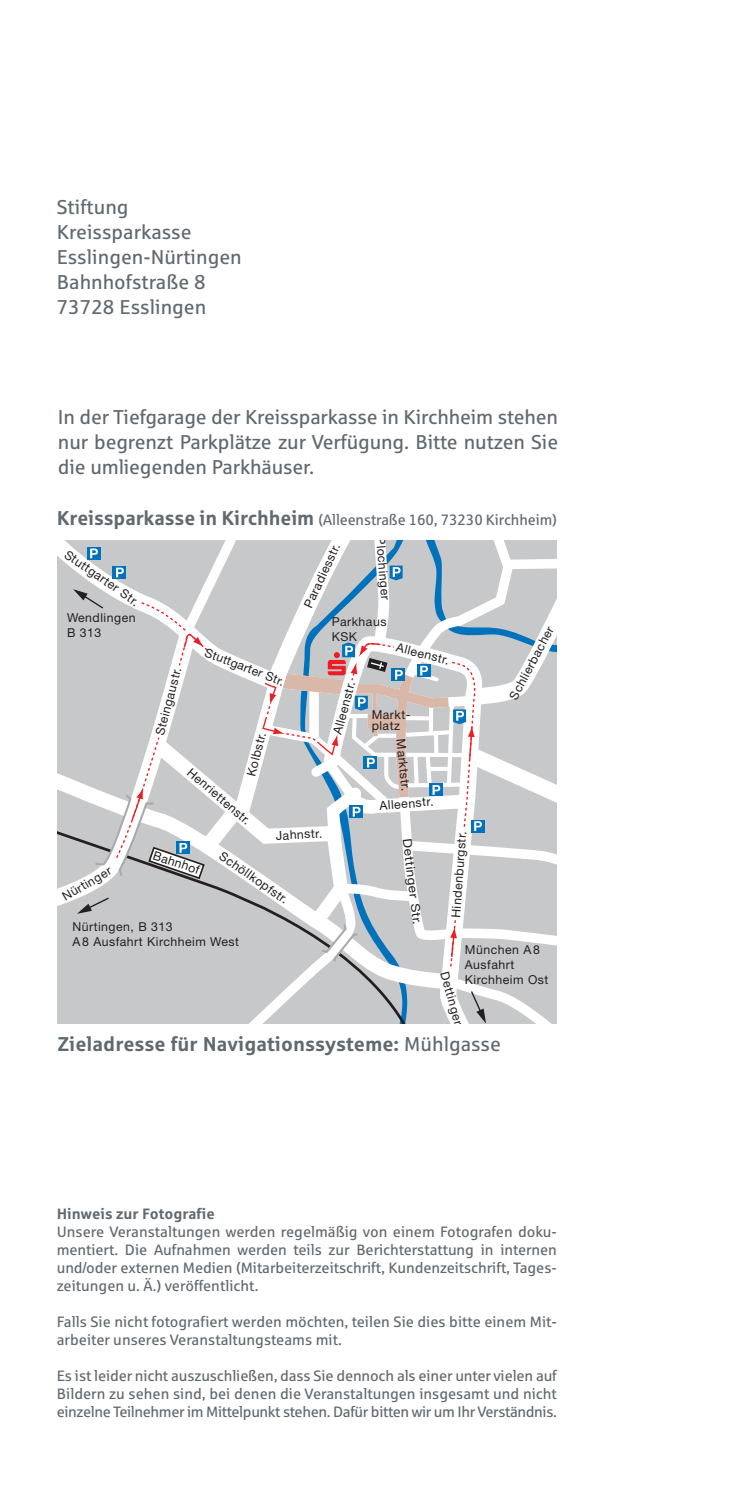
<style>
.page{position:relative;width:745px;height:1489px;background:#fff}
.page>*{position:absolute;margin:0;border:0;box-sizing:border-box;transform-origin:0 0}
.t1{font:20px/24.8px "Sparkasse Rg";color:#60696f}
.t2{font:700 20px "Sparkasse Rg";color:#60696f}
.t3{font:15px/18px "Sparkasse Rg";letter-spacing:-.005em;color:#60696f;text-align:justify}
.t4{font:700 15px "Sparkasse Rg";color:#60696f}
.t5{font:12.25px/15px "Helvetica Neue";letter-spacing:.04em;color:#231f20}
.t6{font:12.25px "Helvetica Neue";letter-spacing:.04em;color:#231f20;scale:1.11 1}
.s1{font-weight:700;font-size:20px}
.s2{font-weight:400}
</style>
<div class="page">
<svg style="left:58px;top:541px;width:15px;height:157px;background:#cecfd0"></svg>
<svg style="left:58px;top:740px;width:15px;height:259px;background:#cccdcf"></svg>
<svg style="left:73px;top:541px;width:483px;height:481px"></svg>
<h1 class="t1" style="left:57px;top:195px;width:186px">Stiftung<br>Kreissparkasse<br>Esslingen-Nürtingen<br>Bahnhofstraße 8<br>73728 Esslingen</h1>
<h1 class="t1" style="left:58px;top:404px;width:501px;text-align:justify">In der Tiefgarage der Kreissparkasse in Kirchheim stehen nur begrenzt Parkplätze zur Verfügung. Bitte nutzen Sie die umliegenden Parkhäuser.</h1>
<p class="t3" style="left:57px;top:511px;width:501px"><span class="s1">Kreissparkasse in Kirchheim</span> (Alleenstraße 160, 73230 Kirchheim)</p>
<p class="t5" style="left:70px;top:546px;width:89px;rotate:35deg">Stuttgarter Str.</p>
<p class="t5" style="left:300px;top:603px;width:71px;rotate:-65deg">Paradiesstr.</p>
<p class="t5" style="left:388px;top:536px;width:64px;rotate:85deg">Plochinger</p>
<p class="t5" style="left:67px;top:609px;width:70px">Wendlingen<br>B 313</p>
<p class="t5" style="left:331px;top:614px;width:56px">Parkhaus<br>KSK</p>
<p class="t5" style="left:398px;top:639px;width:56px;rotate:14deg">Alleenstr.</p>
<p class="t5" style="left:208px;top:644px;width:85px;rotate:21deg">Stuttgarter Str.</p>
<p class="t5" style="left:152px;top:733px;width:72px;rotate:-75deg">Steingaustr.</p>
<p class="t5" style="left:329px;top:732px;width:56px;rotate:-75deg">Alleenstr.</p>
<p class="t5" style="left:371px;top:709px;width:40px;line-height:11px">Markt&shy;platz</p>
<p class="t5" style="left:243px;top:774px;width:47px;rotate:-76deg">Kolbstr.</p>
<p class="t5" style="left:408px;top:738px;width:53px;rotate:84deg">Marktstr.</p>
<p class="t5" style="left:194px;top:764px;width:81px;rotate:41deg">Henriettenstr.</p>
<p class="t5" style="left:378px;top:797px;width:56px;rotate:-4deg">Alleenstr.</p>
<p class="t5" style="left:505px;top:695px;width:83px;rotate:-62deg">Schlierbacher</p>
<p class="t5" style="left:59px;top:891px;width:56px;rotate:-31deg">Nürtinger</p>
<p class="t5" style="left:156px;top:847px;width:50px;rotate:19deg">Bahnhof</p>
<p class="t5" style="left:275px;top:828px;width:48px;rotate:-3deg">Jahnstr.</p>
<p class="t5" style="left:225px;top:848px;width:82px;rotate:35deg">Schöllkopfstr.</p>
<p class="t5" style="left:72px;top:919px;width:168px">Nürtingen, B 313<br>A8 Ausfahrt Kirchheim West</p>
<p class="t6" style="left:414px;top:837px;width:79px;rotate:83deg">Dettinger Str.</p>
<p class="t5" style="left:448px;top:917px;width:88px;rotate:-86deg">Hindenburgstr.</p>
<p class="t5" style="left:464px;top:942px;width:85px">München A8<br>Ausfahrt<br>Kirchheim Ost</p>
<p class="t5" style="left:451px;top:970px;width:56px;rotate:74deg">Dettinger</p>
<h1 class="t2" style="left:58px;top:1032px;width:444px">Zieladresse für Navigationssysteme: <span class="s2">Mühlgasse</span></h1>
<p class="t4" style="left:57px;top:1205px;width:159px">Hinweis zur Fotografie</p>
<p class="t3" style="left:57px;top:1222px;width:501px">Unsere Veranstaltungen werden regelmäßig von einem Fotografen doku&shy;mentiert. Die Aufnahmen werden teils zur Berichterstattung in internen und/oder externen Medien (Mitarbeiterzeitschrift, Kundenzeitschrift, Tages&shy;zeitungen u. Ä.) veröffentlicht.</p>
<p class="t3" style="left:57px;top:1312px;width:501px">Falls Sie nicht fotografiert werden möchten, teilen Sie dies bitte einem Mit&shy;arbeiter unseres Veranstaltungsteams mit.</p>
<p class="t3" style="left:57px;top:1366px;width:501px">Es ist leider nicht auszuschließen, dass Sie dennoch als einer unter vielen auf Bildern zu sehen sind, bei denen die Veranstaltungen insgesamt und nicht einzelne Teilnehmer im Mittelpunkt stehen. Dafür bitten wir um Ihr Verständnis.</p>
</div>
